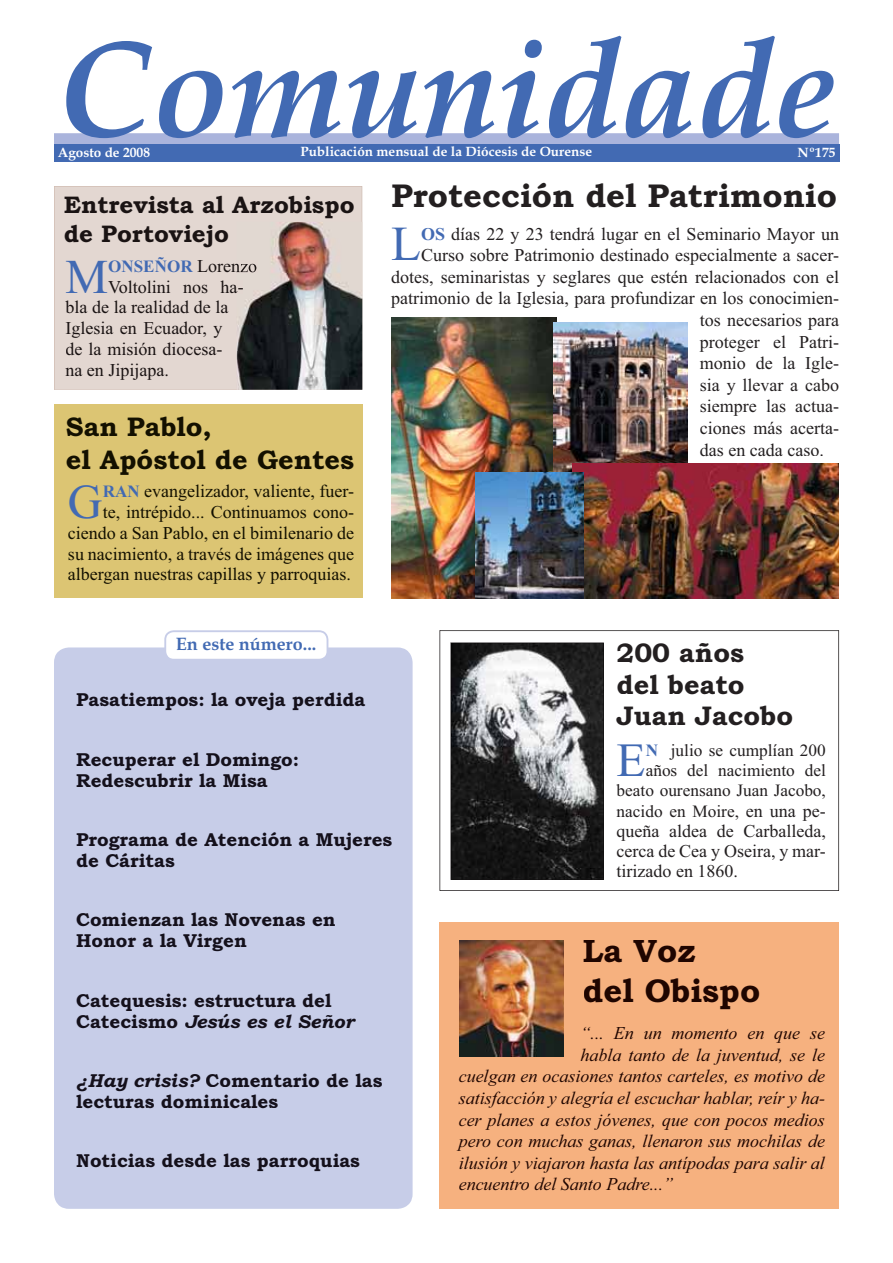
<style>
.page{position:relative;width:893px;height:1263px;background:#fff}
.page>*{position:absolute;margin:0;border:0;box-sizing:border-box;transform-origin:0 0}
.t1{font:italic 700 138px "Book Antiqua";color:#426ab3}
.t2{font:48.75px "Times New Roman";color:#426ab3}
.t3{font:48.45px "Times New Roman";color:#426ab3}
.t4{font:47.55px "Times New Roman";color:#426ab3}
.t5{font:700 33px "Bookman Old Style";color:#231f20}
.t6{font:700 33px/39.6px "Bookman Old Style";color:#1f0500}
.t7{font:700 27px/33px "Bookman Old Style";color:#131000}
.t8{font:700 27px/31.5px "Bookman Old Style";color:#231f20}
.t9{font:700 24px/28.8px "Bookman Old Style";color:#1a1313}
.t10{font:700 18.75px/21px "Bookman Old Style";color:#14101b}
.t11{font:18px/20.1px "Times New Roman";color:#231f20;text-align:justify}
.t12{font:italic 18px "Times New Roman";color:#1f0500}
.t13{font:18px/20.7px "Times New Roman";color:#131000;text-align:right}
.t14{font:18px/20.7px "Times New Roman";color:#1a1313}
.t15{font:700 18px "Book Antiqua";color:#426ab3}
.t16{font:17.25px/20.1px "Times New Roman";color:#231f20;text-align:right}
.t17{font:700 17.25px "Times New Roman";color:#426ab3}
.t18{font:700 13.5px "Book Antiqua";color:#fff}
.s1{font-weight:400;font-size:18px;color:#1a1313}
.s2{font-weight:700;font-size:17.25px;color:#426ab3}
.s3{font-weight:700;color:#426ab3}
.s4{font-style:italic}
.s5{font-size:18px}
</style>
<div class="page">
<svg style="left:54px;top:133px;width:785px;height:11px;background:#abb5dc"></svg>
<div style="left:54px;top:144px;width:785px;height:18px;background:#426ab3"></div>
<img style="left:391px;top:317px;width:166px;height:281px">
<div style="left:54px;top:186px;width:308px;height:204px;background:#e3d7d1"></div>
<div style="left:54px;top:647px;width:359px;height:562px;background:#c7cde8"></div>
<svg style="left:164px;top:630px;width:164px;height:31px"></svg>
<div style="left:77px;top:693px;width:288px;height:18px;background:#c7cde8"></div>
<div style="left:77px;top:752px;width:122px;height:18px;background:#c7cde8"></div>
<div style="left:207px;top:752px;width:92px;height:18px;background:#c7cde8"></div>
<div style="left:77px;top:773px;width:190px;height:14px;background:#c7cde8"></div>
<div style="left:77px;top:833px;width:121px;height:17px;background:#c7cde8"></div>
<div style="left:204px;top:832px;width:188px;height:18px;background:#c7cde8"></div>
<div style="left:77px;top:853px;width:97px;height:14px;background:#c7cde8"></div>
<div style="left:77px;top:913px;width:131px;height:13px;background:#c7cde8"></div>
<div style="left:209px;top:913px;width:127px;height:13px;background:#c7cde8"></div>
<div style="left:77px;top:934px;width:14px;height:13px;background:#c7cde8"></div>
<div style="left:92px;top:934px;width:154px;height:17px;background:#c7cde8"></div>
<div style="left:77px;top:994px;width:55px;height:17px;background:#c7cde8"></div>
<div style="left:132px;top:993px;width:199px;height:14px;background:#c7cde8"></div>
<div style="left:77px;top:1014px;width:101px;height:14px;background:#c7cde8"></div>
<div style="left:185px;top:1013px;width:171px;height:15px;background:#c7cde8"></div>
<div style="left:77px;top:1073px;width:123px;height:18px;background:#c7cde8"></div>
<div style="left:206px;top:1073px;width:143px;height:14px;background:#c7cde8"></div>
<div style="left:356px;top:1073px;width:26px;height:14px;background:#c7cde8"></div>
<div style="left:77px;top:1094px;width:77px;height:14px;background:#c7cde8"></div>
<div style="left:162px;top:1094px;width:116px;height:14px;background:#c7cde8"></div>
<div style="left:77px;top:1154px;width:283px;height:17px;background:#c7cde8"></div>
<div style="left:54px;top:404px;width:308px;height:193px;background:#dcc573"></div>
<svg style="left:439px;top:630px;width:400px;height:261px"></svg>
<svg style="left:450px;top:642px;width:154px;height:238px;background:#666668"></svg>
<img style="left:451px;top:643px;width:152px;height:48px">
<img style="left:451px;top:690px;width:51px;height:190px">
<img style="left:552px;top:690px;width:51px;height:190px">
<img style="left:501px;top:879px;width:52px;height:1px">
<div style="left:439px;top:923px;width:400px;height:286px;background:#f6b17f"></div>
<img style="left:459px;top:940px;width:104px;height:117px">
<img style="left:237px;top:222px;width:125px;height:168px">
<div style="left:65px;top:196px;width:290px;height:23px;background:#e3d7d1"></div>
<div style="left:65px;top:225px;width:163px;height:22px;background:#e3d7d1"></div>
<div style="left:197px;top:260px;width:40px;height:12px;background:#e3d7d1"></div>
<img style="left:237px;top:260px;width:20px;height:12px">
<img style="left:237px;top:263px;width:19px;height:9px">
<div style="left:108px;top:280px;width:129px;height:13px;background:#e3d7d1"></div>
<svg style="left:237px;top:280px;width:6px;height:13px"></svg>
<div style="left:65px;top:301px;width:163px;height:13px;background:#e3d7d1"></div>
<div style="left:66px;top:322px;width:156px;height:16px;background:#e3d7d1"></div>
<div style="left:66px;top:342px;width:156px;height:13px;background:#e3d7d1"></div>
<div style="left:66px;top:363px;width:102px;height:16px;background:#e3d7d1"></div>
<img style="left:554px;top:322px;width:133px;height:151px">
<img style="left:573px;top:463px;width:266px;height:135px">
<img style="left:475px;top:473px;width:109px;height:125px">
<h1 class="t1" style="left:58px;top:8px;width:779px">Comunidade</h1>
<p class="t18" style="left:300px;top:147px;width:293px">Publicación mensual de la Diócesis de Ourense</p>
<p class="t18" style="left:797px;top:147px;width:40px">Nº175</p>
<p class="t18" style="left:58px;top:147px;width:94px">Agosto de 2008</p>
<h3 class="t9" style="left:64px;top:193px;width:292px">Entrevista al Arzobispo de Portoviejo</h3>
<h3 class="t3" style="left:65px;top:259px;width:44px">M</h3>
<p class="t17" style="left:108px;top:261px;width:133px">ONSEÑOR <span class="s1">Loren</span></p>
<p class="t14" style="left:65px;top:278px;width:173px;text-indent:43px">Voltolini nos ha bla de la realidad de la<br>Iglesia en Ecuador, y de la misión diocesa&shy;na en Jipijapa.</p>
<h3 class="t7" style="left:66px;top:413px;width:290px">San Pablo,<br>el Apóstol de Gentes</h3>
<p class="t13" style="left:68px;top:483px;width:288px"><span class="s2">RAN</span> evangelizador, valiente, fuer-<br>te, intrépido... Continuamos cono&shy;ciendo a San Pablo, en el bimilenario de su nacimiento, a través de imágenes que albergan nuestras capillas y parroquias.</p>
<h3 class="t3" style="left:68px;top:485px;width:36px">G</h3>
<p class="t15" style="left:176px;top:637px;width:142px">En este número...</p>
<p class="t10" style="left:76px;top:691px;width:291px">Pasatiempos: la oveja perdida</p>
<h3 class="t5" style="left:391px;top:184px;width:447px">Protección del Patrimonio</h3>
<h2 class="t2" style="left:391px;top:226px;width:31px">L</h2>
<p class="t11" style="left:421px;top:225px;width:419px"><span class="s3">OS</span> días 22 y 23 tendrá lugar en el Seminario Mayor un</p>
<p class="t11" style="left:421px;top:247px;width:419px">Curso sobre Patrimonio destinado especialmente a sacer-</p>
<p class="t11" style="left:391px;top:269px;width:449px">dotes, seminaristas y seglares que estén relacionados con el</p>
<p class="t11" style="left:391px;top:290px;width:449px">patrimonio de la Iglesia, para profundizar en los conocimien-</p>
<p class="t11" style="left:700px;top:312px;width:141px">tos necesarios para</p>
<p class="t11" style="left:700px;top:333px;width:141px">proteger el Patri-</p>
<p class="t11" style="left:700px;top:355px;width:141px">monio de la Igle-</p>
<p class="t11" style="left:700px;top:377px;width:141px">sia y llevar a cabo</p>
<p class="t11" style="left:700px;top:398px;width:141px">siempre las actua-</p>
<p class="t11" style="left:700px;top:420px;width:141px">ciones más acerta-</p>
<p class="t11" style="left:700px;top:441px;width:125px">das en cada caso.</p>
<h3 class="t8" style="left:617px;top:640px;width:178px">200 años<br>del beato<br>Juan Jacobo</h3>
<p class="t10" style="left:76px;top:751px;width:225px">Recuperar el Domingo:<br>Redescubrir la Misa</p>
<p class="t10" style="left:76px;top:831px;width:318px">Programa de Atención a Mujeres de Cáritas</p>
<p class="t10" style="left:76px;top:911px;width:261px">Comienzan las Novenas en<br>Honor a la Virgen</p>
<p class="t10" style="left:76px;top:991px;width:279px">Catequesis: estructura del<br>Catecismo <span class="s4">Jesús es el Señor</span></p>
<p class="t10" style="left:76px;top:1072px;width:308px"><span class="s4">¿Hay crisis?</span> Comentario de las lecturas dominicales</p>
<p class="t10" style="left:76px;top:1152px;width:285px">Noticias desde las parroquias</p>
<p class="t16" style="left:617px;top:742px;width:211px"><span class="s3">N</span> julio se cumplían 200 años del nacimiento del beato ourensano Juan Jacobo, nacido en Moire, <span class="s5">en una pe-</span></p>
<p class="t11" style="left:617px;top:822px;width:211px">queña aldea de Carballeda, cerca de Cea y Oseira, y mar&shy;tirizado en 1860.</p>
<h3 class="t4" style="left:617px;top:743px;width:31px">E</h3>
<h3 class="t6" style="left:583px;top:935px;width:179px">La Voz<br>del Obispo</h3>
<p class="t12" style="left:580px;top:1027px;width:246px">“... En un momento en que se</p>
<p class="t12" style="left:580px;top:1048px;width:246px">habla tanto de la juventud, se le</p>
<p class="t12" style="left:459px;top:1070px;width:368px">cuelgan en ocasiones tantos carteles, es motivo de</p>
<p class="t12" style="left:459px;top:1091px;width:368px">satisfacción y alegría el escuchar hablar, reír y ha-</p>
<p class="t12" style="left:459px;top:1113px;width:368px">cer planes a estos jóvenes, que con pocos medios</p>
<p class="t12" style="left:459px;top:1135px;width:368px">pero con muchas ganas, llenaron sus mochilas de</p>
<p class="t12" style="left:459px;top:1156px;width:368px">ilusión y viajaron hasta las antípodas para salir al</p>
<p class="t12" style="left:459px;top:1178px;width:216px">encuentro del Santo Padre...”</p>
</div>
